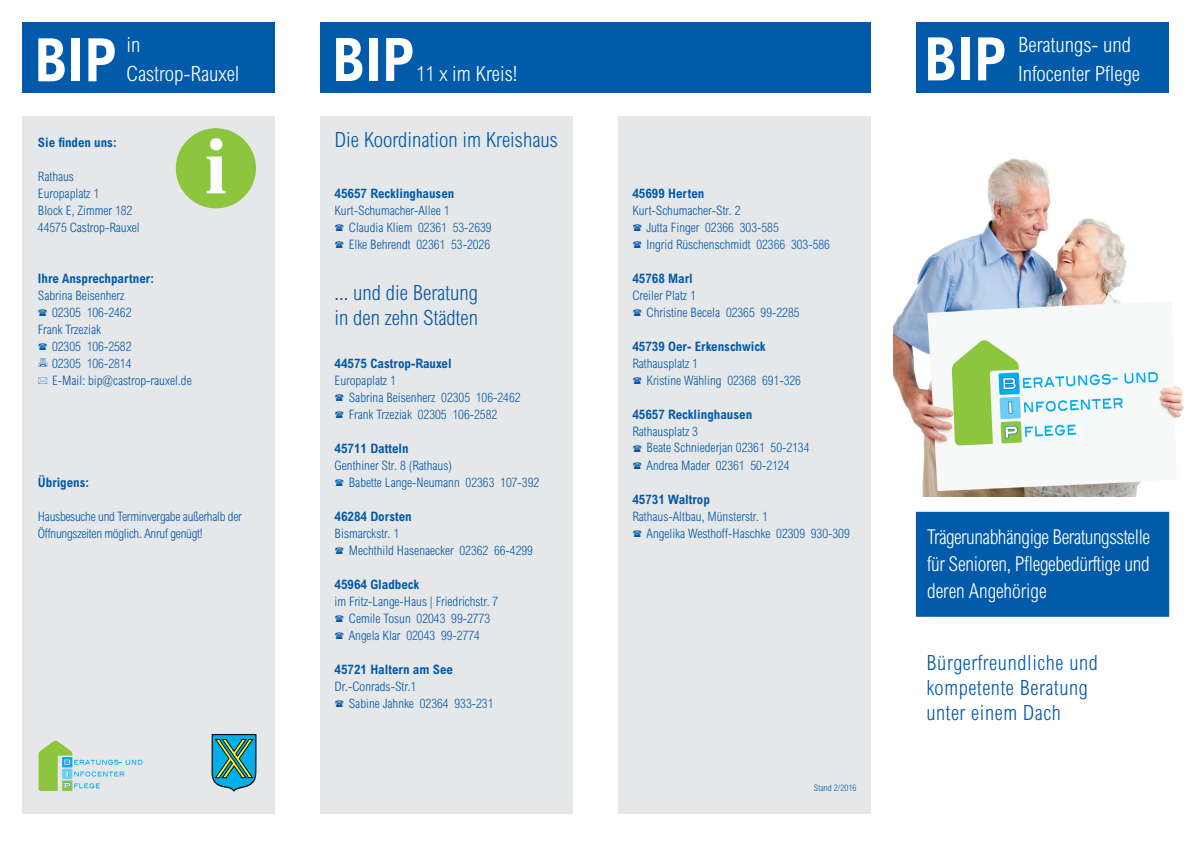
<style>
.page{position:relative;width:1191px;height:842px;background:#fff}
.page>*{position:absolute;margin:0;border:0;box-sizing:border-box;transform-origin:0 0}
.t1{font:700 80px "Times";color:#fff}
.t2{font:700 condensed 60px "Arial";color:#fff}
.t3{font:300 condensed 21px/25px "Arial";letter-spacing:.01em;color:#015aaa}
.t4{font:300 condensed 21px/29px "Arial";color:#fff}
.t5{font:300 condensed 21px/25px "Arial";letter-spacing:.03em;color:#015aaa}
.t6{font:300 condensed 20.5px/27px "Arial";letter-spacing:-.015em;color:#fff;text-align:justify;scale:.95 1}
.t7{font:300 condensed 13px/17px "Arial";color:#015aaa}
.t8{font:700 condensed 13px "Arial";color:#015aaa}
.t9{font:300 condensed 13px/17px "Arial";letter-spacing:-.02em;color:#015aaa}
.t10{font:300 condensed 9px "Arial";color:#015aaa}
</style>
<div class="page">
<div style="left:618px;top:116px;width:252px;height:698px;background:#e6e7e9"></div>
<div style="left:320px;top:116px;width:253px;height:698px;background:#e6e7e9"></div>
<div style="left:320px;top:23px;width:550px;height:70px;background:#015aaa"></div>
<div style="left:915px;top:511px;width:255px;height:106px;background:#015aaa"></div>
<img style="left:894px;top:158px;width:290px;height:339px">
<div style="left:916px;top:23px;width:252px;height:70px;background:#015aaa"></div>
<div style="left:23px;top:23px;width:252px;height:70px;background:#015aaa"></div>
<div style="left:23px;top:116px;width:252px;height:698px;background:#e6e7e9"></div>
<div style="left:176px;top:128px;width:80px;height:80px;background:#8bc63e;border-radius:50%"></div>
<svg style="left:39px;top:740px;width:103px;height:51px"></svg>
<img style="left:211px;top:734px;width:46px;height:58px">
<h2 class="t2" style="left:34px;top:25px;width:85px">BIP</h2>
<h3 class="t4" style="left:126px;top:30px;width:15px">in</h3>
<h3 class="t4" style="left:126px;top:59px;width:115px">Castrop-Rauxel</h3>
<p class="t8" style="left:38px;top:135px;width:80px">Sie finden uns:</p>
<p class="t7" style="left:38px;top:168px;width:103px">Rathaus<br>Europaplatz 1<br>Block E, Zimmer 182<br>44575 Castrop-Rauxel</p>
<p class="t8" style="left:38px;top:271px;width:118px">Ihre Ansprechpartner:</p>
<p class="t7" style="left:38px;top:287px;width:88px">Sabrina Beisenherz</p>
<p class="t7" style="left:52px;top:304px;width:81px">02305 106-2462</p>
<p class="t7" style="left:38px;top:321px;width:65px">Frank Trzeziak</p>
<p class="t7" style="left:52px;top:338px;width:81px">02305 106-2582</p>
<p class="t7" style="left:52px;top:355px;width:81px">02305 106-2814</p>
<p class="t7" style="left:52px;top:372px;width:141px">E-Mail: bip@castrop-rauxel.de</p>
<h1 class="t1" style="left:205px;top:113px;width:24px">i</h1>
<p class="t8" style="left:38px;top:475px;width:53px">Übrigens:</p>
<p class="t9" style="left:38px;top:508px;width:205px">Hausbesuche und Terminvergabe außerhalb der<br>Öffnungszeiten möglich. Anruf genügt!</p>
<h2 class="t2" style="left:332px;top:25px;width:85px">BIP</h2>
<h3 class="t4" style="left:416px;top:59px;width:103px">11 x im Kreis!</h3>
<h3 class="t3" style="left:334px;top:127px;width:225px">Die Koordination im Kreishaus</h3>
<p class="t8" style="left:334px;top:186px;width:121px">45657 Recklinghausen</p>
<p class="t7" style="left:349px;top:202px;width:144px;text-indent:-14px">Kurt-Schumacher-Allee 1<br>Claudia Kliem 02361 53-2639<br>Elke Behrendt 02361 53-2026</p>
<h3 class="t3" style="left:334px;top:280px;width:145px">... und die Beratung in den zehn Städten</h3>
<p class="t8" style="left:334px;top:356px;width:119px">44575 Castrop-Rauxel</p>
<p class="t7" style="left:349px;top:372px;width:173px;text-indent:-14px">Europaplatz 1<br>Sabrina Beisenherz 02305 106-2462<br>Frank Trzeziak 02305 106-2582</p>
<p class="t8" style="left:334px;top:441px;width:76px">45711 Datteln</p>
<p class="t7" style="left:349px;top:457px;width:192px;text-indent:-14px">Genthiner Str. 8 (Rathaus)<br>Babette Lange-Neumann 02363 107-392</p>
<p class="t8" style="left:334px;top:509px;width:79px">46284 Dorsten</p>
<p class="t7" style="left:349px;top:525px;width:186px;text-indent:-14px">Bismarckstr. 1<br>Mechthild Hasenaecker 02362 66-4299</p>
<p class="t8" style="left:334px;top:577px;width:86px">45964 Gladbeck</p>
<p class="t7" style="left:334px;top:593px;width:165px;text-align:center">im Fritz-Lange-Haus | Friedrichstr. 7<br>Cemile Tosun 02043 99-2773<br>Angela Klar 02043 99-2774</p>
<p class="t8" style="left:334px;top:662px;width:120px">45721 Haltern am See</p>
<p class="t7" style="left:349px;top:678px;width:146px;text-indent:-14px">Dr.-Conrads-Str.1<br>Sabine Jahnke 02364 933-231</p>
<p class="t8" style="left:632px;top:186px;width:74px">45699 Herten</p>
<p class="t7" style="left:646px;top:202px;width:185px;text-indent:-14px">Kurt-Schumacher-Str. 2<br>Jutta Finger 02366 303-585<br>Ingrid Rüschenschmidt 02366 303-586</p>
<p class="t8" style="left:632px;top:271px;width:62px">45768 Marl</p>
<p class="t7" style="left:646px;top:287px;width:155px;text-indent:-14px">Creiler Platz 1<br>Christine Becela 02365 99-2285</p>
<p class="t8" style="left:632px;top:339px;width:135px">45739 Oer- Erkenschwick</p>
<p class="t7" style="left:646px;top:355px;width:156px;text-indent:-14px">Rathausplatz 1<br>Kristine Wähling 02368 691-326</p>
<p class="t8" style="left:632px;top:407px;width:121px">45657 Recklinghausen</p>
<p class="t7" style="left:646px;top:423px;width:164px;line-height:16px;text-indent:-14px">Rathausplatz 3<br>Beate Schniederjan 02361 50-2134</p>
<p class="t7" style="left:646px;top:457px;width:144px">Andrea Mader 02361 50-2124</p>
<p class="t8" style="left:632px;top:492px;width:79px">45731 Waltrop</p>
<p class="t7" style="left:646px;top:508px;width:205px;text-indent:-14px">Rathaus-Altbau, Münsterstr. 1<br>Angelika Westhoff-Haschke 02309 930-309</p>
<p class="t10" style="left:814px;top:783px;width:44px">Stand 2/2016</p>
<h2 class="t2" style="left:923px;top:24px;width:85px">BIP</h2>
<h3 class="t4" style="left:1018px;top:30px;width:123px">Beratungs- und<br>Infocenter Pflege</h3>
<h3 class="t6" style="left:927px;top:523px;width:236px">Trägerunabhängige Beratungsstelle für Senioren, Pflegebedürftige und deren Angehörige</h3>
<h3 class="t5" style="left:926px;top:650px;width:173px">Bürgerfreundliche und kompetente Beratung unter einem Dach</h3>
</div>
